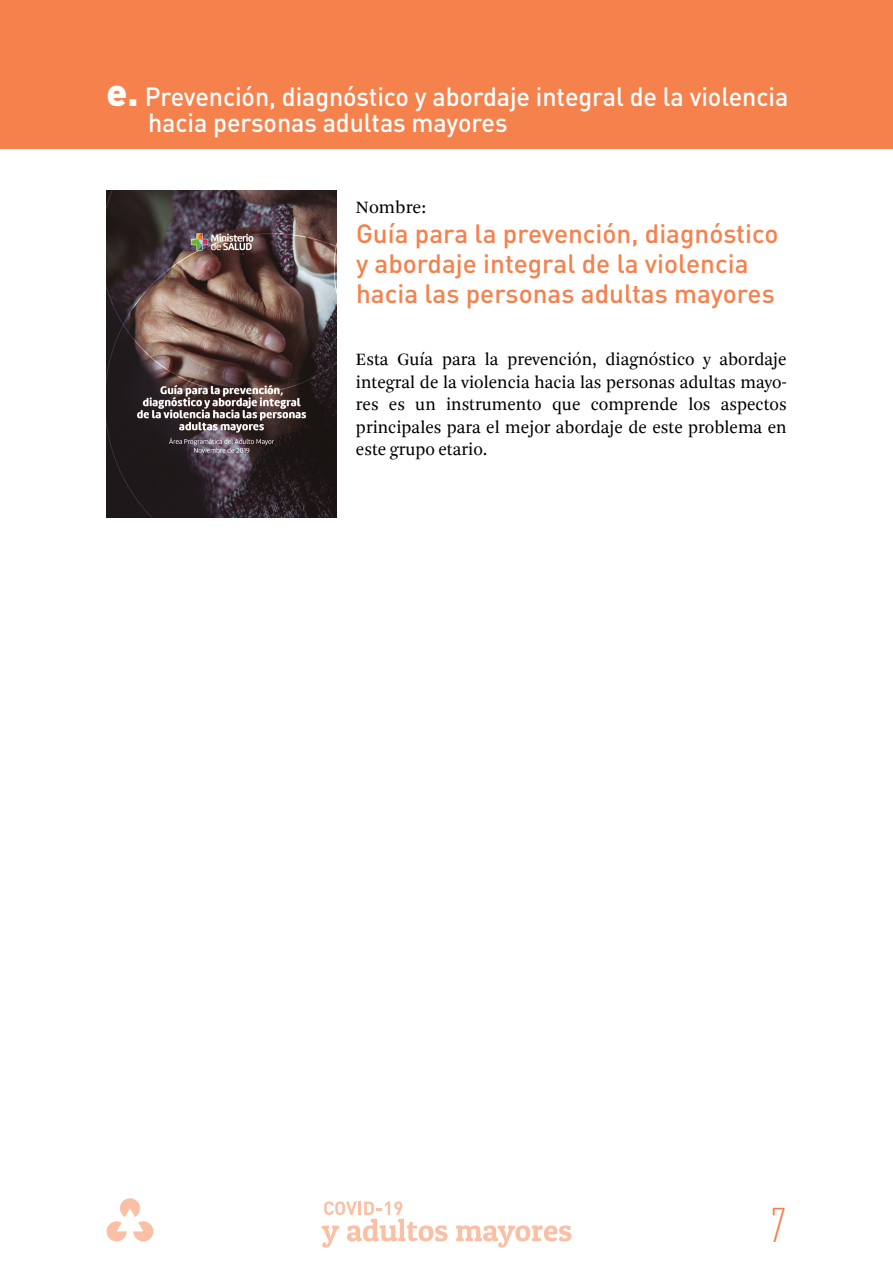
<style>
.page{position:relative;width:893px;height:1263px;background:#fff}
.page>*{position:absolute;margin:0;border:0;box-sizing:border-box;transform-origin:0 0}
.t1{font:300 condensed 48px "DIN Pro";color:#f5814d}
.t2{font:500 26.1px/30px "DIN Pro";color:#f5814d}
.t3{font:500 26.1px/26.1px "DIN Pro";letter-spacing:-.005em;color:#fff;scale:.96 1}
.t4{font:18px/22.5px "Arnhem LF Blond";color:#000;text-align:justify;scale:.96 1}
.t5{font:18px "Arnhem LF Blond";color:#000}
.s1{font-weight:900;font-size:37.5px}
</style>
<div class="page">
<div style="left:0;top:0;width:893px;height:148px;background:#f5814d"></div>
<img style="left:107px;top:191px;width:230px;height:326px">
<svg style="left:107px;top:1198px;width:46px;height:43px"></svg>
<svg style="left:322px;top:1201px;width:126px;height:46px"></svg>
<svg style="left:456px;top:1225px;width:115px;height:22px"></svg>
<h2 class="t3" style="left:148px;top:80px;width:668px;text-indent:-42px"><span class="s1">e.</span> Prevención, diagnóstico y abordaje integral de la violencia hacia personas adultas mayores</h2>
<p class="t5" style="left:356px;top:198px;width:72px">Nombre:</p>
<h2 class="t2" style="left:356px;top:216px;width:424px">Guía para la prevención, diagnóstico y abordaje integral de la violencia hacia las personas adultas mayores</h2>
<p class="t4" style="left:356px;top:349px;width:450px">Esta Guía para la prevención, diagnóstico y abordaje integral de la violencia hacia las personas adultas mayo&shy;res es un instrumento que comprende los aspectos principales para el mejor abordaje de este problema en este grupo etario.</p>
<h1 class="t1" style="left:770px;top:1191px;width:18px">7</h1>
</div>
